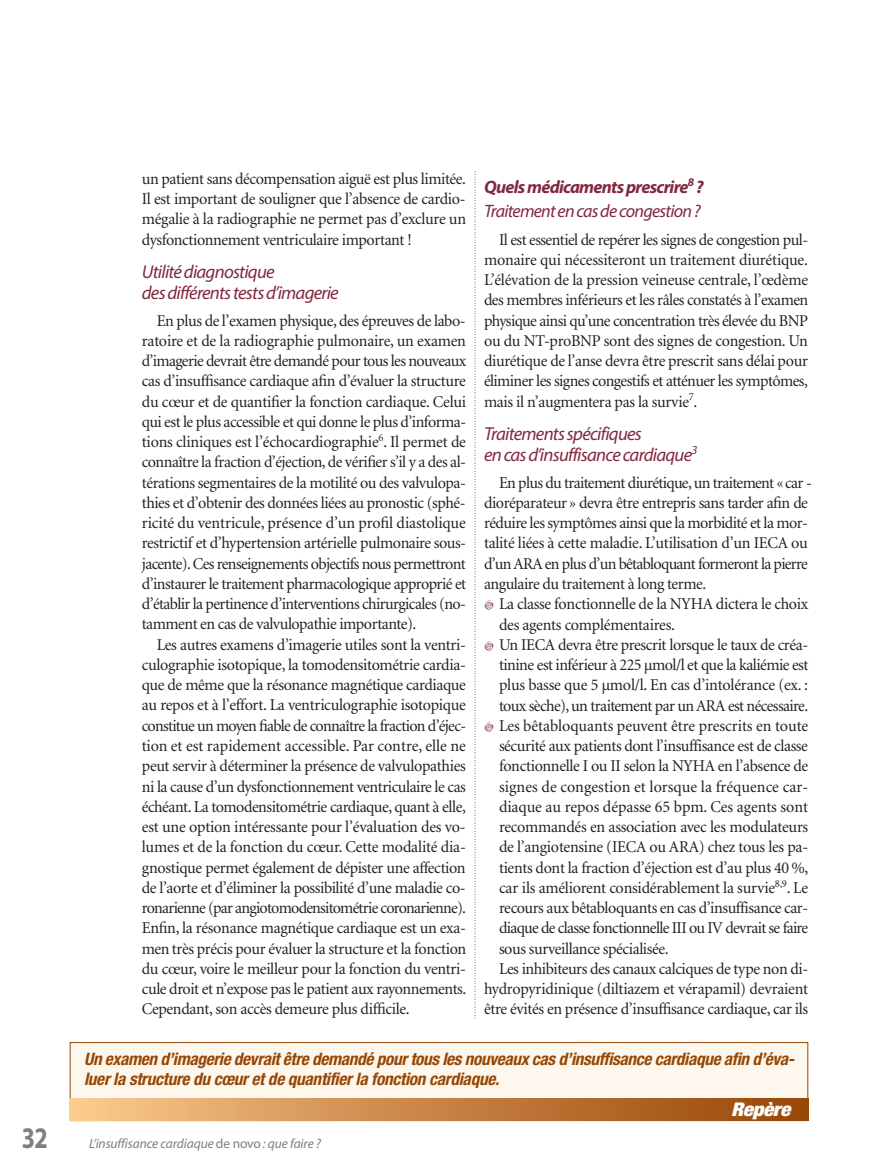
<style>
.page{position:relative;width:878px;height:1175px;background:#fff}
.page>*{position:absolute;margin:0;border:0;box-sizing:border-box;transform-origin:0 0}
.t1{font:700 30px "Myriad Pro";color:#7d7f81;scale:.8 1}
.t2{font:italic 900 condensed 18.9px "Helvetica Neue";letter-spacing:-.015em;color:#fff;scale:1.11 1}
.t3{font:italic 18.75px/20.2px "Myriad Pro";letter-spacing:-.04em;color:#82293f}
.t4{font:italic 18px/24.8px "Myriad Pro";letter-spacing:-.04em;color:#82293f}
.t5{font:italic 700 condensed 17.25px/20.2px "Helvetica Neue";letter-spacing:-.02em;color:#974705}
.t6{font:16.5px/20.2px "Minion";letter-spacing:-.025em;color:#231f20;text-align:justify}
.t7{font:16.5px "Minion";letter-spacing:-.005em;color:#231f20}
.t8{font:16.5px "Minion";letter-spacing:.005em;color:#231f20}
.t9{font:italic 13.5px "Myriad Pro";letter-spacing:-.01em;color:#7d7f81}
.s1{font-weight:700}
.s2{font-style:normal}
</style>
<div class="page">
<svg style="left:474px;top:172px;width:1px;height:847px"></svg>
<div style="left:70px;top:1042px;width:737px;height:78px;background:#fef7ed"></div>
<div style="left:70px;top:1042px;width:738px;height:78px;border:1px solid #974705"></div>
<div style="left:70px;top:1098px;width:738px;height:22px;background:linear-gradient(to right,#fbc78c,#964403)"></div>
<h1 class="t1" style="left:22px;top:1126px;width:34px">32</h1>
<p class="t6" style="left:142px;top:170px;width:326px">un patient sans décompensation aiguë est plus limitée.<br>Il est important de souligner que l’absence de cardio&shy;mégalie à la radiographie ne permet pas d’exclure un dysfonctionnement ventriculaire important !</p>
<p class="t3" style="left:142px;top:263px;width:198px">Utilité diagnostique<br>des différents tests d’imagerie</p>
<p class="t6" style="left:142px;top:311px;width:326px;text-indent:15px">En plus de l’examen physique, des épreuves de labo&shy;ratoire et de la radiographie pulmonaire, un examen d’imagerie devrait être demandé pour tous les nouveaux cas d’insuffisance cardiaque afin d’évaluer la structure du cœur et de quantifier la fonction cardiaque. Celui qui est le plus accessible et qui donne le plus d’informa&shy;tions cliniques est l’échocardiographie<sup>6</sup>. Il permet de connaître la fraction d’éjection, de vérifier s’il y a des al&shy;térations segmentaires de la motilité ou des valvulopa&shy;thies et d’obtenir des données liées au pronostic (sphé&shy;ricité du ventricule, présence d’un profil diastolique restrictif et d’hypertension artérielle pulmonaire sous&shy;jacente). Ces renseignements objectifs nous permettront d’instaurer le traitement pharmacologique approprié et d’établir la pertinence d’interventions chirurgicales (no&shy;tamment en cas de valvulopathie importante).</p>
<p class="t6" style="left:142px;top:635px;width:326px;text-indent:15px">Les autres examens d’imagerie utiles sont la ven tri - culo graphie isotopique, la tomodensitométrie car dia - que de même que la résonance magnétique car dia que au repos et à l’effort. La ventriculographie iso to pi que constitue un moyen fiable de connaître la fraction d’éjec&shy;tion et est rapidement accessible. Par contre, elle ne peut servir à déterminer la présence de valvulopathies ni la cause d’un dysfonctionnement ventriculaire le cas échéant. La tomodensitométrie cardiaque, quant à elle, est une option intéressante pour l’évaluation des vo&shy;lumes et de la fonction du cœur. Cette modalité dia&shy;gnostique permet également de dépister une affection de l’aorte et d’éliminer la possibilité d’une maladie co&shy;ronarienne (par angiotomodensitométrie coronarienne).<br>Enfin, la résonance magnétique cardiaque est un exa&shy;men très précis pour évaluer la structure et la fonction du cœur, voire le meilleur pour la fonction du ventri&shy;cule droit et n’expose pas le patient aux rayonnements.<br>Cependant, son accès demeure plus difficile.</p>
<p class="t4" style="left:484px;top:176px;width:221px"><span class="s1">Quels médicaments prescrire</span><sup>8</sup> <span class="s1">?<br></span>Traitement en cas de congestion ?</p>
<p class="t6" style="left:484px;top:230px;width:326px;text-indent:15px">Il est essentiel de repérer les signes de congestion pul&shy;monaire qui nécessiteront un traitement diurétique.<br>L’élé va tion de la pression veineuse centrale, l’œdème des membres inférieurs et les râles constatés à l’examen physique ainsi qu’une concentration très élevée du BNP ou du NT-proBNP sont des signes de congestion. Un diurétique de l’anse devra être prescrit sans délai pour éliminer les signes congestifs et atténuer les symptômes, mais il n’augmentera pas la survie<sup>7</sup>.</p>
<p class="t3" style="left:484px;top:425px;width:215px">Traitements spécifiques<br>en cas d’insuffisance cardiaque<sup>3</sup></p>
<p class="t6" style="left:484px;top:473px;width:329px;text-align:left;text-indent:15px">En plus du traitement diurétique, un traitement « car - dioréparateur » devra être entrepris sans tarder afin de réduire les symptômes ainsi que la morbidité et la mor&shy;talité liées à cette maladie. L’utilisation d’un IECA ou d’un ARA en plus d’un bêtabloquant formeront la pierre angulaire du traitement à long terme.</p>
<p class="t6" style="left:499px;top:595px;width:311px">La classe fonctionnelle de la NYHA dictera le choix</p>
<p class="t6" style="left:499px;top:615px;width:177px">des agents complémentaires.</p>
<p class="t6" style="left:499px;top:635px;width:310px">Un IECA devra être prescrit lorsque le taux de créa-</p>
<p class="t6" style="left:499px;top:656px;width:311px">tinine est inférieur à 225 µmol/l et que la kaliémie est</p>
<p class="t6" style="left:499px;top:676px;width:310px">plus basse que 5 µmol/l. En cas d’intolérance (ex. :</p>
<p class="t6" style="left:499px;top:696px;width:311px">toux sèche), un traitement par un ARA est nécessaire.</p>
<p class="t7" style="left:499px;top:719px;width:310px">Les bêtabloquants peuvent être prescrits en toute</p>
<p class="t6" style="left:499px;top:737px;width:310px">sécurité aux patients dont l’insuffisance est de classe</p>
<p class="t6" style="left:499px;top:757px;width:311px">fonctionnelle I ou II selon la NYHA en l’absence de</p>
<p class="t8" style="left:499px;top:780px;width:311px">signes de congestion et lorsque la fréquence car-</p>
<p class="t7" style="left:499px;top:800px;width:310px">diaque au repos dépasse 65 bpm. Ces agents sont</p>
<p class="t6" style="left:499px;top:818px;width:311px">recommandés en association avec les modulateurs</p>
<p class="t6" style="left:499px;top:838px;width:311px">de l’angiotensine (IECA ou ARA) chez tous les pa-</p>
<p class="t6" style="left:499px;top:858px;width:311px">tients dont la fraction d’éjection est d’au plus 40 %,</p>
<p class="t6" style="left:499px;top:878px;width:311px">car ils améliorent considérablement la survie<sup>8,9</sup>. Le</p>
<p class="t6" style="left:499px;top:899px;width:311px">recours aux bêtabloquants en cas d’insuffisance car-</p>
<p class="t6" style="left:499px;top:919px;width:311px">diaque de classe fonctionnelle III ou IV devrait se faire</p>
<p class="t6" style="left:499px;top:939px;width:171px">sous surveillance spécialisée.</p>
<p class="t6" style="left:499px;top:959px;width:310px">Les inhibiteurs des canaux calciques de type non di-</p>
<p class="t6" style="left:484px;top:980px;width:325px">hydropyridinique (diltiazem et vérapamil) devraient</p>
<p class="t6" style="left:484px;top:1000px;width:325px">être évités en présence d’insuffisance cardiaque, car ils</p>
<p class="t5" style="left:84px;top:1050px;width:709px">Un examen d’imagerie devrait être demandé pour tous les nouveaux cas d’insuffisance cardiaque afin d’éva&shy;luer la structure du cœur et de quantifier la fonction cardiaque.</p>
<p class="t2" style="left:731px;top:1102px;width:55px">Repère</p>
<p class="t9" style="left:89px;top:1138px;width:233px">L’insuffisance cardiaque <span class="s2">de novo</span> : que faire ?</p>
</div>
